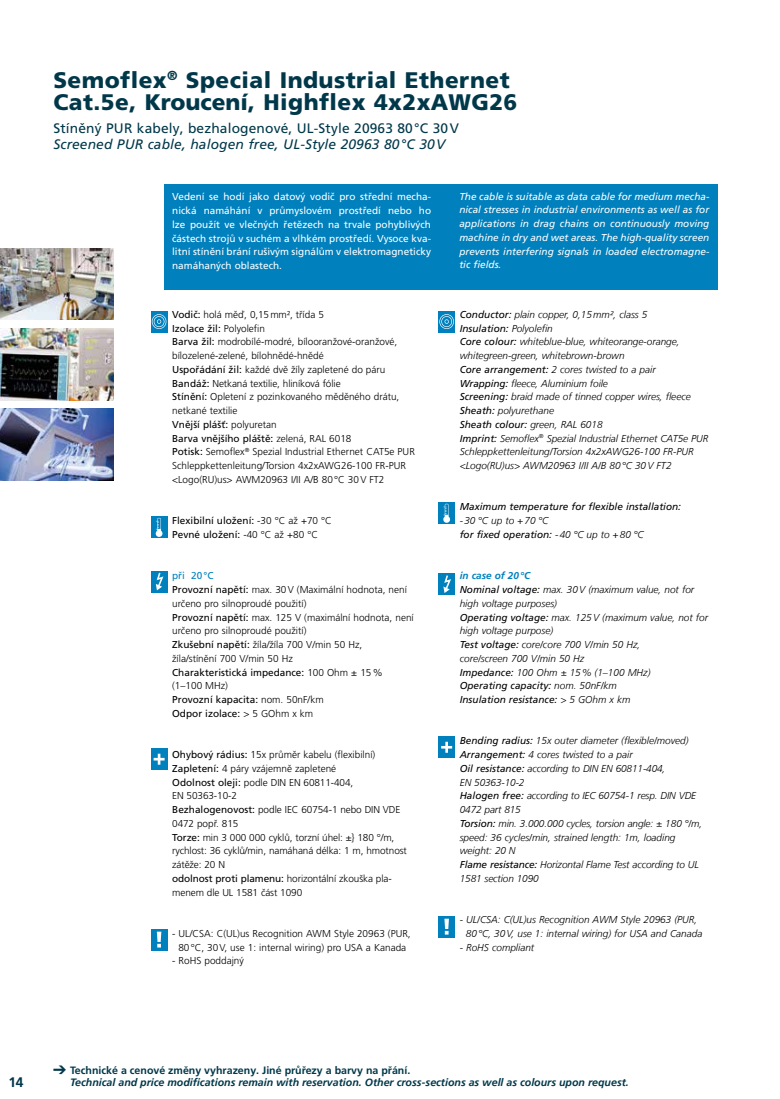
<style>
.page{position:relative;width:780px;height:1099px;background:#fff}
.page>*{position:absolute;margin:0;border:0;box-sizing:border-box;transform-origin:0 0}
.t1{font:900 22.5px/22.5px "Frutiger LT Pro";letter-spacing:.02em;color:#00384a}
.t2{font:13.75px "Frutiger LT Pro";letter-spacing:.01em;color:#00384a}
.t3{font:italic 13.75px "Frutiger LT Com";letter-spacing:.01em;color:#00384a}
.t4{font:700 13.75px "Frutiger LT";color:#00384a}
.t5{font:italic 700 10.62px "Frutiger LT";color:#00384a}
.t6{font:700 10.62px "Frutiger LT Pro";color:#00384a}
.t7{font:300 10px/13.8px "Frutiger LT Pro";color:#000}
.t8{font:italic 300 10px/13.8px "Frutiger LT";color:#000}
.t9{font:10px/13.8px "Frutiger LT Pro";color:#fff;text-align:justify}
.t10{font:italic 10px/13.8px "Frutiger LT Com";color:#fff;text-align:justify}
.t11{font:italic 10px/13.8px "Frutiger LT Com";color:#000}
.t12{font:10px/13.8px "Frutiger LT Pro";color:#000}
.s1{font-weight:400}
.s2{font-family:"Frutiger LT"}
.s3{font-weight:300}
.s4{font-weight:400;color:#0081be}
.s5{font-family:"Frutiger LT Com";font-weight:400}
.s6{font-family:"Frutiger LT";font-weight:300}
.s7{font-weight:700;color:#0081be}
</style>
<div class="page">
<div style="left:164px;top:184px;width:553px;height:105px;background:#0081be"></div>
<div style="left:151px;top:311px;width:16px;height:21px;background:#0081be"></div>
<svg style="left:152px;top:314px;width:14px;height:15px"></svg>
<div style="left:151px;top:516px;width:16px;height:22px;background:#0081be"></div>
<svg style="left:156px;top:518px;width:6px;height:19px"></svg>
<div style="left:151px;top:570px;width:16px;height:22px;background:#0081be"></div>
<svg style="left:156px;top:572px;width:7px;height:18px"></svg>
<div style="left:151px;top:748px;width:16px;height:22px;background:#0081be"></div>
<svg style="left:154px;top:753px;width:10px;height:11px"></svg>
<div style="left:438px;top:311px;width:17px;height:21px;background:#0081be"></div>
<svg style="left:439px;top:314px;width:15px;height:15px"></svg>
<div style="left:438px;top:502px;width:17px;height:22px;background:#0081be"></div>
<svg style="left:443px;top:504px;width:7px;height:19px"></svg>
<div style="left:438px;top:573px;width:17px;height:22px;background:#0081be"></div>
<svg style="left:443px;top:575px;width:8px;height:18px"></svg>
<div style="left:438px;top:736px;width:17px;height:22px;background:#0081be"></div>
<svg style="left:441px;top:741px;width:11px;height:11px"></svg>
<div style="left:151px;top:928px;width:16px;height:22px;background:#0081be"></div>
<svg style="left:157px;top:931px;width:4px;height:16px"></svg>
<div style="left:438px;top:915px;width:17px;height:22px;background:#0081be"></div>
<svg style="left:444px;top:918px;width:5px;height:16px"></svg>
<img style="left:0;top:248px;width:114px;height:72px">
<img style="left:0;top:329px;width:114px;height:71px">
<img style="left:0;top:409px;width:114px;height:71px">
<h1 class="t1" style="left:53px;top:69px;width:465px">Semoflex<sup>®</sup> Special Industrial Ethernet<br>Cat.5e, Kroucení, Highflex 4x2xAWG26</h1>
<h2 class="t2" style="left:53px;top:120px;width:407px">Stíněný PUR kabely, bezhalogenové, UL-Style 20963 80°C 30V</h2>
<h2 class="t3" style="left:53px;top:136px;width:393px">Screened PUR cable, halogen free, UL-Style 20963 80°C 30V</h2>
<p class="t9" style="left:172px;top:190px;width:260px">Vedení se hodí jako datový vodič pro střední mecha&shy;nická namáhání v průmyslovém prostředí nebo ho lze použít ve vlečných řetězech na trvale pohyblivých částech strojů v suchém a vlhkém prostředí. Vysoce kva&shy;litní stínění brání rušivým signálům v elektromagneticky namáhaných oblastech.</p>
<p class="t7" style="left:172px;top:307px;width:244px"><span class="s1">Vodič:</span> holá měď, 0,15mm², třída 5<br><span class="s1">Izolace žil:</span> Polyolefin<br><span class="s1">Barva žil:</span> modrobílé-modré, bílooranžové-oranžové, bílozelené-zelené, bílohnědé-hnědé<br><span class="s1">Uspořádání žil:</span> každé dvě žíly zapletené do páru <span class="s1">Bandáž:</span> Netkaná textilie, hliníková fólie<br><span class="s1">Stínění:</span> Opletení z pozinkovaného měděného drátu, netkané textilie<br><span class="s1">Vnější plášť:</span> polyuretan<br><span class="s1">Barva vnějšího pláště:</span> <span class="s2">zelená</span>, RAL 6018<br><span class="s1">Potisk:</span> Semoflex<sup>®</sup> Spezial Industrial Ethernet CAT5e PUR Schleppkettenleitung/Torsion 4x2xAWG26-100 FR-PUR &lt;Logo(RU)us&gt; AWM20963 I/II A/B 80°C 30V FT2</p>
<p class="t12" style="left:172px;top:514px;width:161px">Flexibilní uložení: <span class="s3">-30 °C až +70 °C<br></span>Pevné uložení: <span class="s3">-40 °C až +80 °C</span></p>
<p class="t7" style="left:172px;top:569px;width:243px"><span class="s4">při 20°C<br></span><span class="s1">Provozní napětí:</span> <span class="s2">max.</span> 30V (Maximální hodnota, není určeno pro silnoproudé použití)<br><span class="s1">Provozní napětí:</span> max. 125 V (maximální hodnota, není určeno pro silnoproudé použití)<br><span class="s1">Zkušební napětí:</span> žíla/žíla 700 V/min 50 Hz,<br>žíla/stínění 700 V/min 50 Hz<br><span class="s1">Charakteristická impedance:</span> 100 Ohm ± 15% (1–100 MHz)<br><span class="s1">Provozní kapacita:</span> nom. 50nF/km<br><span class="s1">Odpor izolace:</span> &gt; 5 GOhm x km</p>
<p class="t7" style="left:172px;top:747px;width:236px"><span class="s1">Ohybový rádius:</span> <span class="s2">15x</span> průměr kabelu (flexibilní)<br><span class="s1">Zapletení:</span> 4 páry vzájemně zapletené<br><span class="s1">Odolnost oleji:</span> podle DIN EN 60811-404,<br>EN 50363-10-2<br><span class="s1">Bezhalogenovost:</span> podle IEC 60754-1 nebo DIN VDE 0472 popř. 815<br><span class="s1">Torze:</span> min 3 000 000 cyklů, torzní úhel: ±} 180 °/m, rychlost: 36 cyklů/min, namáhaná délka: 1 m, hmotnost zátěže: 20 N<br><span class="s1">odolnost proti plamenu:</span> horizontální zkouška pla&shy;menem dle UL 1581 část 1090</p>
<p class="t7" style="left:172px;top:926px;width:240px;text-align:center">- UL/CSA: C(UL)us Recognition AWM Style 20963 (PUR,<br>80°C, 30V, use 1: internal wiring) pro USA a Kanada</p>
<p class="t7" style="left:172px;top:954px;width:73px">- RoHS poddajný</p>
<p class="t10" style="left:459px;top:189px;width:251px">The cable is suitable as data cable for medium mecha&shy;nical stresses in industrial environments as well as for applications in drag chains on continuously moving machine in dry and wet areas. The high-quality screen prevents interfering signals in loaded electromagne&shy;tic fields.</p>
<p class="t8" style="left:459px;top:307px;width:189px"><span class="s5">Conductor:</span> plain copper, 0,15mm², class 5</p>
<p class="t11" style="left:459px;top:321px;width:95px">Insulation: <span class="s6">Polyolefin</span></p>
<p class="t8" style="left:459px;top:335px;width:232px"><span class="s5">Core colour:</span> whiteblue-blue, whiteorange-orange, whitegreen-green, whitebrown-brown<br><span class="s5">Core arrangement:</span> 2 cores twisted to a pair <span class="s5">Wrapping:</span> fleece, Aluminium foile<br><span class="s5">Screening:</span> braid made of tinned copper wires, fleece <span class="s5">Sheath:</span> polyurethane</p>
<p class="t11" style="left:459px;top:417px;width:144px">Sheath colour: <span class="s6">green, RAL 6018</span></p>
<p class="t8" style="left:459px;top:431px;width:250px"><span class="s5">Imprint:</span> Semoflex<sup>®</sup> Spezial Industrial Ethernet CAT5e PUR<br>Schleppkettenleitung/Torsion 4x2xAWG26-100 FR-PUR &lt;Logo(RU)us&gt; AWM20963 I/II A/B 80°C 30V FT2</p>
<p class="t11" style="left:459px;top:500px;width:223px">Maximum temperature for flexible installation:</p>
<p class="t8" style="left:459px;top:514px;width:90px">-30 °C up to +70 °C</p>
<p class="t11" style="left:459px;top:527px;width:185px">for fixed operation: <span class="s6">-40 °C up to +80 °C</span></p>
<p class="t8" style="left:459px;top:569px;width:250px"><span class="s7">in case of 20°C<br></span><span class="s5">Nominal voltage:</span> max. 30V (maximum value, not for high voltage purposes)<br><span class="s5">Operating voltage:</span> max. 125V (maximum value, not for high voltage purpose)<br><span class="s5">Test voltage:</span> core/core 700 V/min 50 Hz,<br>core/screen 700 V/min 50 Hz<br><span class="s5">Impedance:</span> 100 Ohm ± 15% (1–100 MHz)</p>
<p class="t11" style="left:459px;top:679px;width:172px">Operating capacity: <span class="s6">nom. 50nF/km<br></span>Insulation resistance: <span class="s6">&gt; 5 GOhm x km</span></p>
<p class="t8" style="left:459px;top:734px;width:244px"><span class="s5">Bending radius:</span> 15x outer diameter (flexible/moved)<br><span class="s5">Arrangement:</span> 4 cores twisted to a pair<br><span class="s5">Oil resistance:</span> according to DIN EN 60811-404,<br>EN 50363-10-2<br><span class="s5">Halogen free:</span> according to IEC 60754-1 resp. DIN VDE 0472 part 815<br><span class="s5">Torsion:</span> min. 3.000.000 cycles, torsion angle: ± 180 °/m, speed: 36 cycles/min, strained length: 1m, loading weight: 20 N<br><span class="s5">Flame resistance:</span> Horizontal Flame Test according to UL 1581 section 1090</p>
<p class="t8" style="left:466px;top:912px;width:238px;text-indent:-6px">- UL/CSA: C(UL)us Recognition AWM Style 20963 (PUR,<br>80°C, 30V, use 1: internal wiring) for USA and Canada</p>
<p class="t8" style="left:459px;top:940px;width:76px">- RoHS compliant</p>
<h2 class="t4" style="left:8px;top:1073px;width:17px">14</h2>
<p class="t6" style="left:53px;top:1063px;width:358px">➔ Technické a cenové změny vyhrazeny. Jiné průřezy a barvy na přání.</p>
<p class="t5" style="left:70px;top:1076px;width:560px">Technical and price modifications remain with reservation. Other cross-sections as well as colours upon request.</p>
</div>
